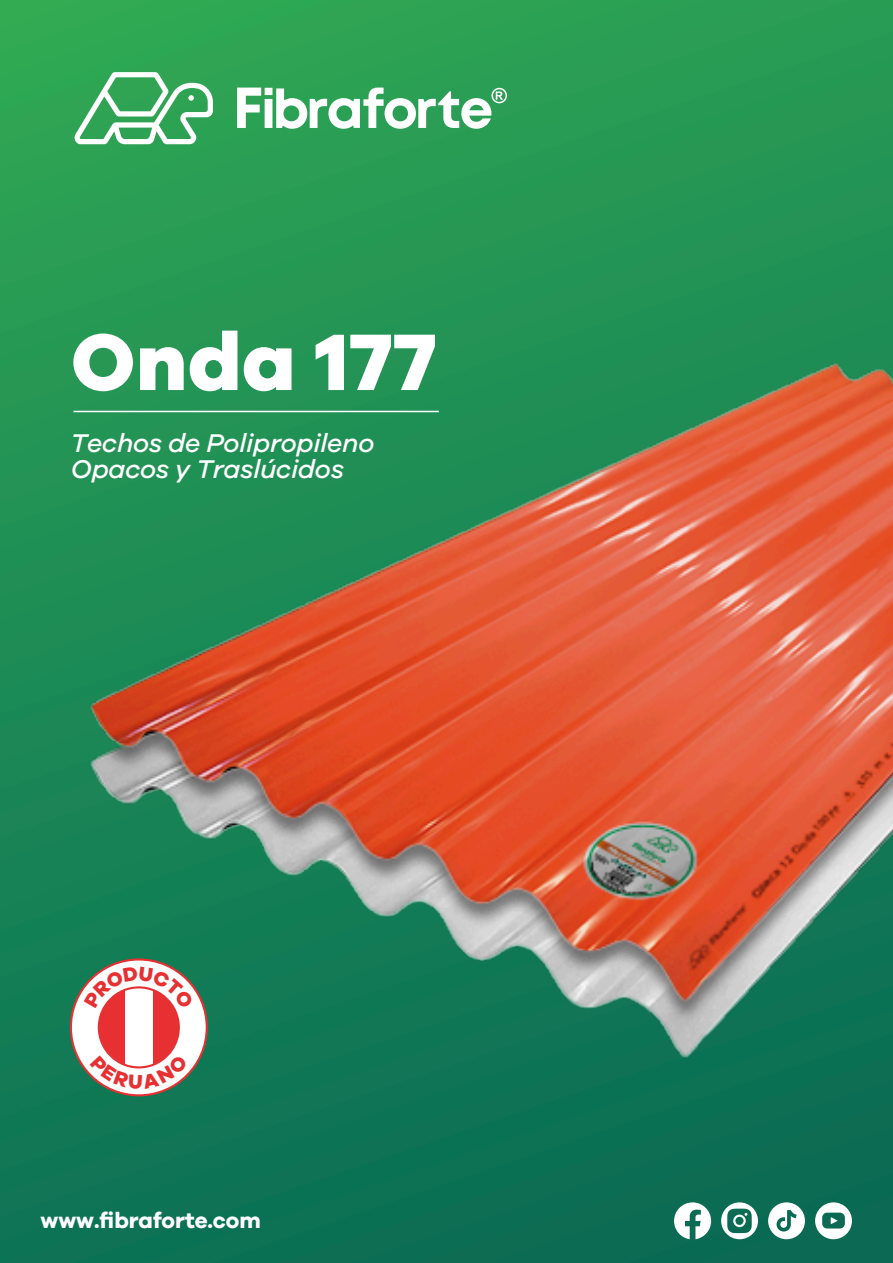
<style>
.page{position:relative;width:893px;height:1263px;background:#fff}
.page>*{position:absolute;margin:0;border:0;box-sizing:border-box;transform-origin:0 0}
.t1{font:800 82.5px "Galano Grotesque";letter-spacing:.01em;color:#fff}
.t2{font:italic 500 26.4px/26.4px "Galano Grotesque";letter-spacing:-.01em;color:#fff}
.t3{font:700 22.5px "Galano Grotesque";color:#fff}
</style>
<div class="page">
<div style="left:0;top:0;width:893px;height:1263px;background:linear-gradient(to bottom,#2ea454,#0c7255)"></div>
<img style="left:41px;top:314px;width:852px;height:827px">
<svg style="left:71px;top:959px;width:136px;height:136px"></svg>
<div style="left:99px;top:987px;width:80px;height:80px;background:#e63032;border-radius:50%"></div>
<div style="left:125px;top:986px;width:28px;height:83px;background:#fff"></div>
<svg style="left:74px;top:72px;width:139px;height:72px"></svg>
<svg style="left:237px;top:88px;width:270px;height:41px"></svg>
<svg style="left:815px;top:1202px;width:37px;height:37px"></svg>
<svg style="left:674px;top:1202px;width:37px;height:37px"></svg>
<svg style="left:721px;top:1202px;width:37px;height:37px"></svg>
<svg style="left:768px;top:1202px;width:37px;height:37px"></svg>
<hr style="left:74px;top:411px;width:365px;height:1px;background:#fff">
<svg style="left:84px;top:966px;width:110px;height:43px"></svg>
<svg style="left:90px;top:1055px;width:98px;height:34px"></svg>
<h1 class="t1" style="left:71px;top:310px;width:367px">Onda 177</h1>
<p class="t2" style="left:71px;top:429px;width:305px">Techos de Polipropileno<br>Opacos y Traslúcidos</p>
<p class="t3" style="left:40px;top:1206px;width:222px">www.fibraforte.com</p>
</div>
